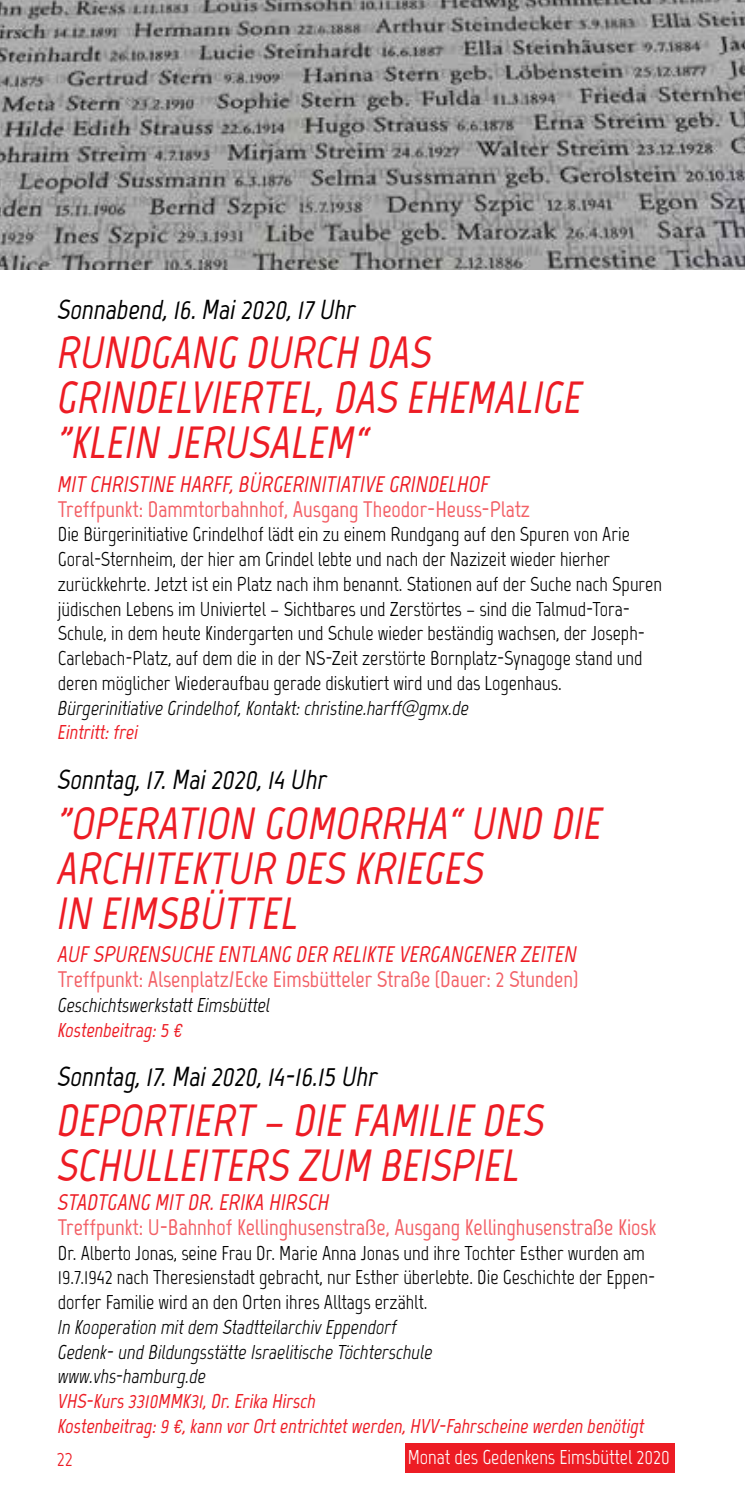
<style>
.page{position:relative;width:745px;height:1489px;background:#fff}
.page>*{position:absolute;margin:0;border:0;box-sizing:border-box;transform-origin:0 0}
.t1{font:italic 700 45px/45px "Marvel";color:#ed1c24}
.t2{font:italic 700 27.5px "Marvel";color:#000}
.t3{font:700 22.5px "Marvel";color:#f36066}
.t4{font:italic 700 22.5px "Marvel";color:#ed1c24}
.t5{font:20px/24.8px "Marvel";color:#000}
.t6{font:italic 20px/24.8px "Marvel";color:#000}
.t7{font:italic 700 20px/24.8px "Marvel";color:#ed1c24}
.t8{font:20px "Marvel";color:#fff}
.t9{font:20px "Marvel";color:#ed1c24}
</style>
<div class="page">
<div style="left:405px;top:1442px;width:269px;height:30px;background:#ed1c24"></div>
<img style="left:0;top:0;width:744px;height:269px">
<h2 class="t2" style="left:58px;top:292px;width:299px">Sonnabend, 16. Mai 2020, 17 Uhr</h2>
<h1 class="t1" style="left:58px;top:330px;width:526px">RUNDGANG DURCH DAS<br>GRINDELVIERTEL, DAS EHEMALIGE "KLEIN JERUSALEM“</h1>
<p class="t4" style="left:58px;top:470px;width:432px">MIT CHRISTINE HARFF, BÜRGERINITIATIVE GRINDELHOF</p>
<p class="t3" style="left:58px;top:495px;width:473px">Treffpunkt: Dammtorbahnhof, Ausgang Theodor-Heuss-Platz</p>
<p class="t5" style="left:58px;top:522px;width:605px">Die Bürgerinitiative Grindelhof lädt ein zu einem Rundgang auf den Spuren von Arie Goral-Sternheim, der hier am Grindel lebte und nach der Nazizeit wieder hierher zurückkehrte. Jetzt ist ein Platz nach ihm benannt. Stationen auf der Suche nach Spuren jüdischen Lebens im Univiertel – Sichtbares und Zerstörtes – sind die Talmud-Tora-Schule, in dem heute Kindergarten und Schule wieder beständig wachsen, der Joseph-Carlebach-Platz, auf dem die in der NS-Zeit zerstörte Bornplatz-Synagoge stand und deren möglicher Wiederaufbau gerade diskutiert wird und das Logenhaus.</p>
<p class="t6" style="left:58px;top:695px;width:412px">Bürgerinitiative Grindelhof, Kontakt: christine.harff@gmx.de</p>
<p class="t7" style="left:58px;top:720px;width:82px">Eintritt: frei</p>
<h2 class="t2" style="left:58px;top:763px;width:270px">Sonntag, 17. Mai 2020, 14 Uhr</h2>
<h1 class="t1" style="left:58px;top:800px;width:546px">"OPERATION GOMORRHA“ UND DIE<br>ARCHITEKTUR DES KRIEGES<br>IN EIMSBÜTTEL</h1>
<p class="t4" style="left:58px;top:941px;width:520px">AUF SPURENSUCHE ENTLANG DER RELIKTE VERGANGENER ZEITEN</p>
<p class="t3" style="left:58px;top:965px;width:522px">Treffpunkt: Alsenplatz/Ecke Eimsbütteler Straße (Dauer: 2 Stunden)</p>
<p class="t6" style="left:58px;top:992px;width:214px">Geschichtswerkstatt Eimsbüttel</p>
<p class="t7" style="left:58px;top:1017px;width:126px">Kostenbeitrag: 5 €</p>
<h2 class="t2" style="left:58px;top:1060px;width:321px">Sonntag, 17. Mai 2020, 14-16.15 Uhr</h2>
<h1 class="t1" style="left:58px;top:1097px;width:488px">DEPORTIERT – DIE FAMILIE DES<br>SCHULLEITERS ZUM BEISPIEL</h1>
<p class="t4" style="left:58px;top:1188px;width:273px">STADTGANG MIT DR. ERIKA HIRSCH</p>
<p class="t3" style="left:58px;top:1213px;width:599px">Treffpunkt: U-Bahnhof Kellinghusenstraße, Ausgang Kellinghusenstraße Kiosk</p>
<p class="t5" style="left:58px;top:1240px;width:598px">Dr. Alberto Jonas, seine Frau Dr. Marie Anna Jonas und ihre Tochter Esther wurden am<br>19.7.1942 nach Theresienstadt gebracht, nur Esther überlebte. Die Geschichte der Eppen&shy;dorfer Familie wird an den Orten ihres Alltags erzählt.</p>
<p class="t6" style="left:58px;top:1314px;width:376px">In Kooperation mit dem Stadtteilarchiv Eppendorf<br>Gedenk- und Bildungsstätte Israelitische Töchterschule www.vhs-hamburg.de</p>
<p class="t7" style="left:58px;top:1388px;width:587px">VHS-Kurs 3310MMK31, Dr. Erika Hirsch<br>Kostenbeitrag: 9 €, kann vor Ort entrichtet werden, HVV-Fahrscheine werden benötigt</p>
<p class="t9" style="left:57px;top:1446px;width:17px">22</p>
<p class="t8" style="left:407px;top:1444px;width:263px">Monat des Gedenkens Eimsbüttel 2020</p>
</div>
